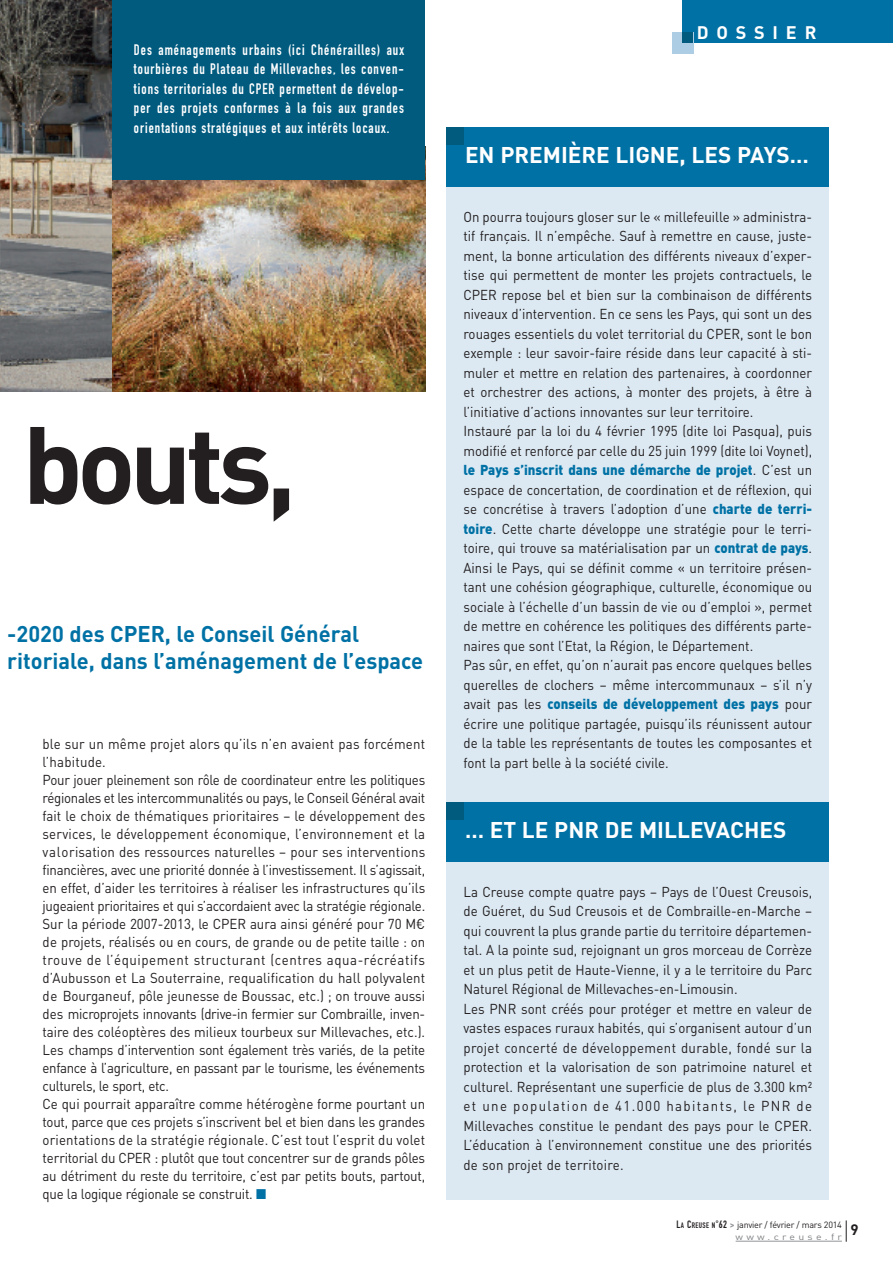
<style>
.page{position:relative;width:893px;height:1263px;background:#fff}
.page>*{position:absolute;margin:0;border:0;box-sizing:border-box;transform-origin:0 0}
.t1{font:700 108px "DIN";letter-spacing:-.055em;color:#231f20}
.t2{font:700 22.5px/27px "DIN";color:#0071a5}
.t3{font:700 22.5px "DIN";color:#fff}
.t4{font:700 18px "DIN";letter-spacing:.435em;color:#fff}
.t5{font:15px/19.5px "DIN Engschrift";letter-spacing:.075em;color:#fff;text-align:justify;scale:.93 1}
.t6{font:14.25px/19.5px "DIN";color:#231f20;scale:.93 1}
.t7{font:9px/12px "DIN";letter-spacing:-.025em;color:#231f20}
.s1{color:#0071a5}
.s2{font-weight:900;color:#0071a5}
.s3{font-family:"DIN Engschrift";font-size:10.5px}
.s4{font-family:"DIN Engschrift";font-size:7.8px}
.s5{font-weight:700;color:#939598}
.s6{color:#808285}
</style>
<div class="page">
<hr style="left:736px;top:1241px;width:106px;height:1px;background:#939598">
<svg style="left:846px;top:1220px;width:1px;height:22px"></svg>
<div style="left:682px;top:0;width:211px;height:43px;background:#0071a5"></div>
<div style="left:672px;top:32px;width:21px;height:21px;background:#accde4"></div>
<div style="left:682px;top:32px;width:11px;height:11px;background:#005b7f"></div>
<img style="left:0;top:0;width:113px;height:391px">
<img style="left:113px;top:180px;width:312px;height:211px">
<div style="left:446px;top:187px;width:383px;height:1012px;background:#dce9f3"></div>
<div style="left:446px;top:128px;width:383px;height:59px;background:#0071a5"></div>
<div style="left:446px;top:128px;width:17px;height:17px;background:#005b7f"></div>
<div style="left:446px;top:802px;width:383px;height:60px;background:#0071a5"></div>
<div style="left:446px;top:802px;width:17px;height:17px;background:#005b7f"></div>
<div style="left:113px;top:0;width:312px;height:180px;background:#005b7f"></div>
<p class="t5" style="left:134px;top:41px;width:292px">Des aménagements urbains (ici Chénérailles) aux tourbières du Plateau de Millevaches, les conven&shy;tions territoriales du CPER permettent de dévelop&shy;per des projets conformes à la fois aux grandes orientations stratégiques et aux intérêts locaux.</p>
<h1 class="t1" style="left:22px;top:401px;width:275px">bouts,</h1>
<h2 class="t2" style="left:7px;top:620px;width:417px">-2020 des CPER, le Conseil Général ritoriale, dans l’aménagement de l’espace</h2>
<p class="t6" style="left:42px;top:734px;width:413px;line-height:18px">ble sur un même projet alors qu’ils n’en avaient pas forcément l’habitude.<br>Pour jouer pleinement son rôle de coordinateur entre les politiques régionales et les intercommunalités ou pays, le Conseil Général avait fait le choix de thématiques prioritaires – le développement des services, le développement économique, l’environnement et la valorisation des ressources naturelles – pour ses interventions financières, avec une priorité donnée à l’investissement. Il s’agissait, en effet, d’aider les territoires à réaliser les infrastructures qu’ils jugeaient prioritaires et qui s’accordaient avec la stratégie régionale.<br>Sur la période 2007-2013, le CPER aura ainsi généré pour 70 M€ de projets, réalisés ou en cours, de grande ou de petite taille : on trouve de l’équipement structurant (centres aqua-récréatifs d’Aubusson et La Souterraine, requalification du hall polyvalent de Bourganeuf, pôle jeunesse de Boussac, etc.) ; on trouve aussi des microprojets innovants (drive-in fermier sur Combraille, inven&shy;taire des coléoptères des milieux tourbeux sur Millevaches, etc.).<br>Les champs d’intervention sont également très variés, de la petite enfance à l’agriculture, en passant par le tourisme, les événements culturels, le sport, etc.<br>Ce qui pourrait apparaître comme hétérogène forme pourtant un tout, parce que ces projets s’inscrivent bel et bien dans les grandes orientations de la stratégie régionale. C’est tout l’esprit du volet territorial du CPER : plutôt que tout concentrer sur de grands pôles au détriment du reste du territoire, c’est par petits bouts, partout, que la logique régionale se construit. <span class="s1">■</span></p>
<p class="t4" style="left:697px;top:22px;width:121px">DOSSIER</p>
<h2 class="t3" style="left:465px;top:142px;width:345px">EN PREMIÈRE LIGNE, LES PAYS…</h2>
<p class="t6" style="left:463px;top:206px;width:376px">On pourra toujours gloser sur le « millefeuille » administra&shy;tif français. Il n’empêche. Sauf à remettre en cause, juste&shy;ment, la bonne articulation des différents niveaux d’exper&shy;tise qui permettent de monter les projets contractuels, le CPER repose bel et bien sur la combinaison de différents niveaux d’intervention. En ce sens les Pays, qui sont un des rouages essentiels du volet territorial du CPER, sont le bon exemple : leur savoir-faire réside dans leur capacité à sti&shy;muler et mettre en relation des partenaires, à coordonner et orchestrer des actions, à monter des projets, à être à l’initiative d’actions innovantes sur leur territoire.<br>Instauré par la loi du 4 février 1995 (dite loi Pasqua), puis modifié et renforcé par celle du 25 juin 1999 (dite loi Voynet), <span class="s2">le Pays s’inscrit dans une démarche de projet</span>. C’est un espace de concertation, de coordination et de réflexion, qui se concrétise à travers l’adoption d’une <span class="s2">charte de terri&shy;toire</span>. Cette charte développe une stratégie pour le terri&shy;toire, qui trouve sa matérialisation par un <span class="s2">contrat de pays</span>.<br>Ainsi le Pays, qui se définit comme « un territoire présen&shy;tant une cohésion géographique, culturelle, économique ou sociale à l’échelle d’un bassin de vie ou d’emploi », permet de mettre en cohérence les politiques des différents parte&shy;naires que sont l’Etat, la Région, le Département.<br>Pas sûr, en effet, qu’on n’aurait pas encore quelques belles querelles de clochers – même intercommunaux – s’il n’y avait pas les <span class="s2">conseils de développement des pays</span> pour écrire une politique partagée, puisqu’ils réunissent autour de la table les représentants de toutes les composantes et font la part belle à la société civile.</p>
<h2 class="t3" style="left:465px;top:817px;width:323px">… ET LE PNR DE MILLEVACHES</h2>
<p class="t6" style="left:463px;top:881px;width:376px">La Creuse compte quatre pays – Pays de l’Ouest Creusois, de Guéret, du Sud Creusois et de Combraille-en-Marche – qui couvrent la plus grande partie du territoire départemen&shy;tal. A la pointe sud, rejoignant un gros morceau de Corrèze et un plus petit de Haute-Vienne, il y a le territoire du Parc Naturel Régional de Millevaches-en-Limousin.<br>Les PNR sont créés pour protéger et mettre en valeur de vastes espaces ruraux habités, qui s’organisent autour d’un projet concerté de développement durable, fondé sur la protection et la valorisation de son patrimoine naturel et culturel. Représentant une superficie de plus de 3.300 km² et une population de 41.000 habitants, le PNR de Millevaches constitue le pendant des pays pour le CPER.<br>L’éducation à l’environnement constitue une des priorités de son projet de territoire.</p>
<p class="t7" style="left:735px;top:1218px;width:125px;text-indent:-59px"><span class="s3">L</span><span class="s4">A</span> <span class="s3">C</span><span class="s4">REUSE N</span><span class="s3">°62</span> <span class="s5">&gt;</span> janvier / février / mars 2014 <span class="s6">www.creuse.fr</span> <sup>9</sup></p>
</div>
